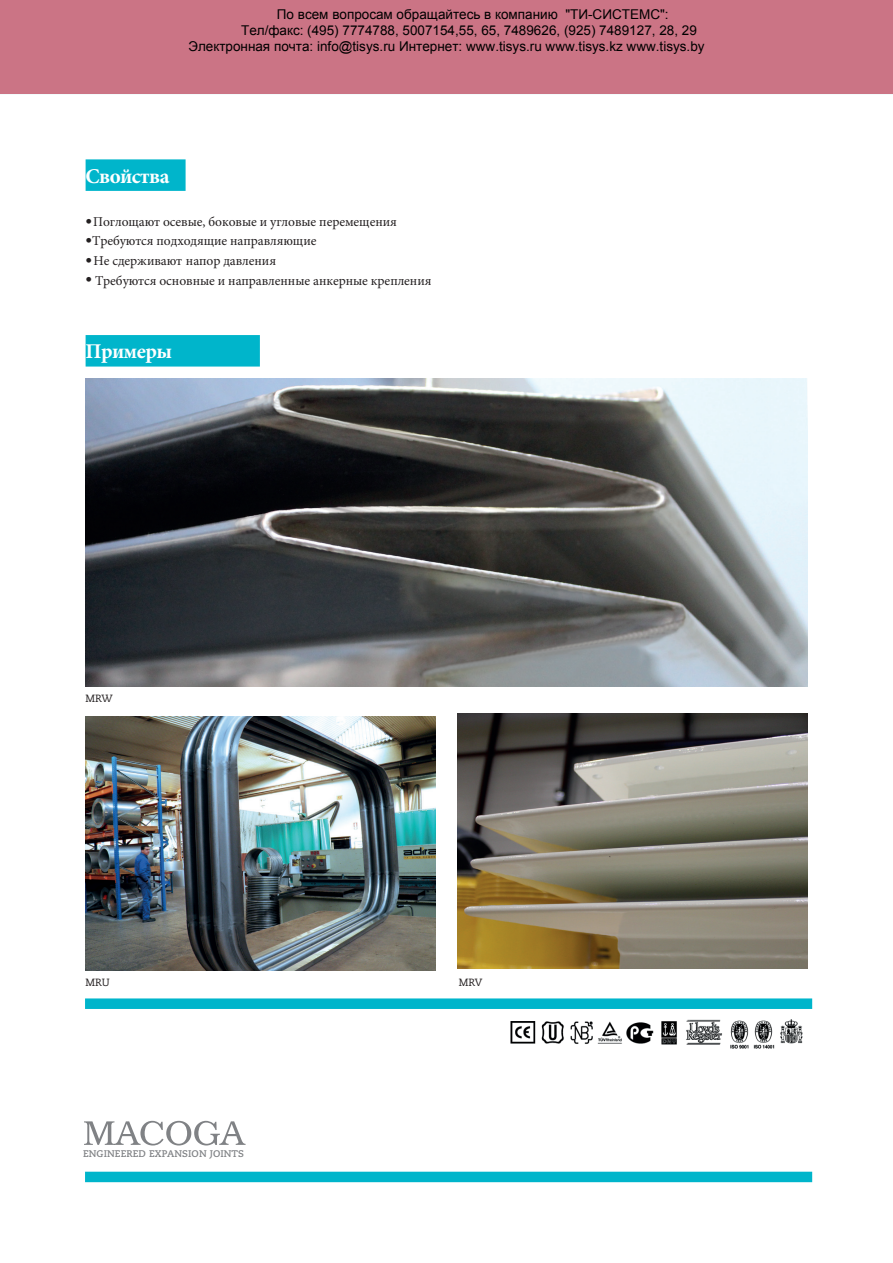
<style>
.page{position:relative;width:893px;height:1263px;background:#fff}
.page>*{position:absolute;margin:0;border:0;box-sizing:border-box;transform-origin:0 0}
.t1{font:700 21px "Minion Pro";letter-spacing:-.025em;color:#fff}
.t2{font:13.5px "Arial";color:#000}
.t3{font:13.5px "Minion Pro";letter-spacing:-.005em;color:#231f20}
.t4{font:10.5px "Caecilia";letter-spacing:-.005em;color:#231f20}
.t5{font:700 9.6px "Caecilia";letter-spacing:.01em;color:#808285}
.s1{font-family:"Caecilia Roman Os F"}
</style>
<div class="page">
<div style="left:86px;top:159px;width:100px;height:32px;background:#00b5cb"></div>
<div style="left:0;top:0;width:893px;height:94px;background:#cb7485"></div>
<div style="left:85px;top:1172px;width:727px;height:10px;background:#00b5cb"></div>
<svg style="left:84px;top:1121px;width:162px;height:24px"></svg>
<div style="left:85px;top:998px;width:727px;height:11px;background:#00b5cb"></div>
<img style="left:510px;top:1019px;width:293px;height:30px">
<div style="left:86px;top:335px;width:174px;height:32px;background:#00b5cb"></div>
<img style="left:85px;top:716px;width:351px;height:254px">
<img style="left:457px;top:714px;width:351px;height:254px">
<img style="left:85px;top:378px;width:723px;height:308px">
<p class="t2" style="left:277px;top:5px;width:393px">По всем вопросам обращайтесь в компанию "ТИ-СИСТЕМС":</p>
<p class="t2" style="left:241px;top:21px;width:457px">Тел/факс: (495) 7774788, 5007154,55, 65, 7489626, (925) 7489127, 28, 29</p>
<p class="t2" style="left:188px;top:37px;width:518px">Электронная почта: info@tisys.ru Интернет: www.tisys.ru www.tisys.kz www.tisys.by</p>
<h1 class="t1" style="left:86px;top:161px;width:85px">Свойства</h1>
<p class="t3" style="left:86px;top:212px;width:313px"><span class="s1">•</span>Поглощают осевые, боковые и угловые перемещения</p>
<p class="t3" style="left:86px;top:232px;width:232px"><span class="s1">•</span>Требуются подходящие направляющие</p>
<p class="t3" style="left:86px;top:251px;width:192px"><span class="s1">•</span>Не сдерживают напор давления</p>
<p class="t3" style="left:86px;top:271px;width:347px"><span class="s1">•</span> Требуются основные и направленные анкерные крепления</p>
<h1 class="t1" style="left:86px;top:337px;width:88px">Примеры</h1>
<p class="t4" style="left:86px;top:692px;width:29px">MRW</p>
<p class="t4" style="left:86px;top:976px;width:26px">MRU</p>
<p class="t5" style="left:83px;top:1148px;width:163px">ENGINEERED EXPANSION JOINTS</p>
<p class="t4" style="left:459px;top:976px;width:25px">MRV</p>
</div>
